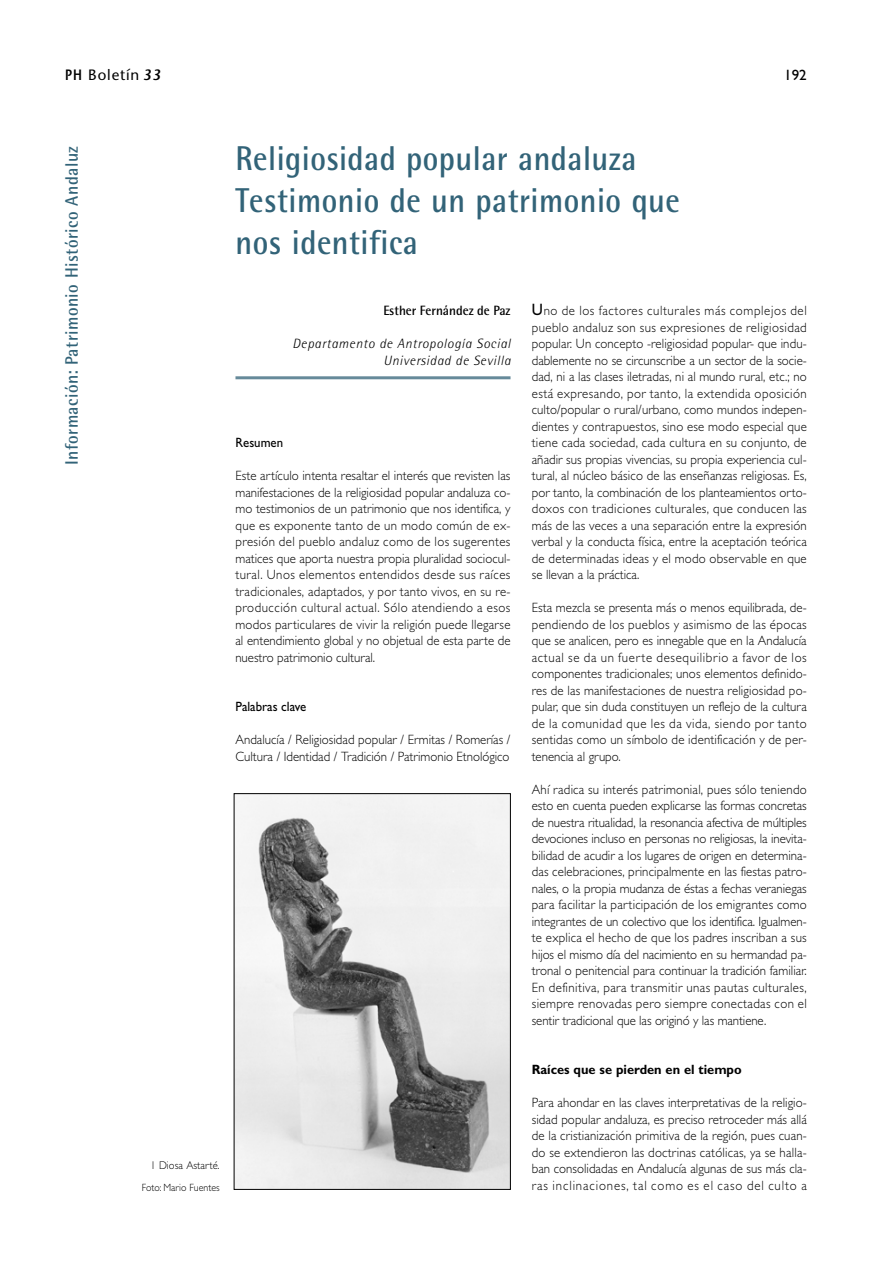
<style>
.page{position:relative;width:893px;height:1263px;background:#fff}
.page>*{position:absolute;margin:0;border:0;box-sizing:border-box;transform-origin:0 0}
.t1{font:700 34.5px/42px "Rotis Semi Sans";letter-spacing:.015em;color:#326378;scale:.9 1}
.t2{font:700 18px "Rotis Semi Sans";letter-spacing:.025em;color:#326378;scale:.95 1}
.t3{font:15px "Stone Sans";letter-spacing:.055em;color:#000}
.t4{font:15px "Gill Sans";color:#000}
.t5{font:300 13.5px/16.5px "Gill Sans";letter-spacing:.005em;color:#000;text-align:justify;scale:.95 1}
.t6{font:italic 300 13.5px/16.5px "Rotis Semi Sans";letter-spacing:.05em;color:#000;text-align:right}
.t7{font:700 13.5px "Gill Sans";color:#000;scale:.95 1}
.t8{font:13.5px "Gill Sans";color:#000;scale:.95 1}
.t9{font:700 13.5px "Rotis Semi Sans";color:#000;scale:.95 1}
.t10{font:300 11.25px "Gill Sans";color:#000;scale:.95 1}
.t11{font:300 10.5px "Gill Sans";color:#000;scale:.95 1}
.s1{font-weight:600}
.s2{font-weight:600;font-style:italic}
.s3{font-weight:400;font-size:16.5px}
</style>
<div class="page">
<hr style="left:235px;top:376px;width:275px;height:3px;background:#668a9a">
<img style="left:236px;top:796px;width:272px;height:392px">
<p class="t3" style="left:65px;top:69px;width:97px"><span class="s1">PH</span> Boletín <span class="s2">33</span></p>
<p class="t4" style="left:784px;top:69px;width:24px">192</p>
<h2 class="t2" style="left:65px;top:465px;width:337px;rotate:-90deg">Información: Patrimonio Histórico Andaluz</h2>
<h1 class="t1" style="left:235px;top:141px;width:495px">Religiosidad popular andaluza<br>Testimonio de un patrimonio que nos identifica</h1>
<p class="t5" style="left:531px;top:304px;width:291px"><span class="s3">U</span>no de los factores culturales más complejos del pueblo andaluz son sus expresiones de religiosidad popular. Un concepto -religiosidad popular- que indu&shy;dablemente no se circunscribe a un sector de la socie&shy;dad, ni a las clases iletradas, ni al mundo rural, etc.; no está expresando, por tanto, la extendida oposición culto/popular o rural/urbano, como mundos indepen&shy;dientes y contrapuestos, sino ese modo especial que tiene cada sociedad, cada cultura en su conjunto, de añadir sus propias vivencias, su propia experiencia cul&shy;tural, al núcleo básico de las enseñanzas religiosas. Es, por tanto, la combinación de los planteamientos orto&shy;doxos con tradiciones culturales, que conducen las más de las veces a una separación entre la expresión verbal y la conducta física, entre la aceptación teórica de determinadas ideas y el modo observable en que se llevan a la práctica.</p>
<p class="t5" style="left:531px;top:601px;width:291px">Esta mezcla se presenta más o menos equilibrada, de&shy;pendiendo de los pueblos y asimismo de las épocas que se analicen, pero es innegable que en la Andalucía actual se da un fuerte desequilibrio a favor de los componentes tradicionales; unos elementos definido&shy;res de las manifestaciones de nuestra religiosidad po&shy;pular, que sin duda constituyen un reflejo de la cultura de la comunidad que les da vida, siendo por tanto sentidas como un símbolo de identificación y de per&shy;tenencia al grupo.</p>
<p class="t5" style="left:531px;top:782px;width:291px">Ahí radica su interés patrimonial, pues sólo teniendo esto en cuenta pueden explicarse las formas concretas de nuestra ritualidad, la resonancia afectiva de múltiples devociones incluso en personas no religiosas, la inevita&shy;bilidad de acudir a los lugares de origen en determina&shy;das celebraciones, principalmente en las fiestas patro&shy;nales, o la propia mudanza de éstas a fechas veraniegas para facilitar la participación de los emigrantes como integrantes de un colectivo que los identifica. Igualmen&shy;te explica el hecho de que los padres inscriban a sus hijos el mismo día del nacimiento en su hermandad pa&shy;tronal o penitencial para continuar la tradición familiar.<br>En definitiva, para transmitir unas pautas culturales, siempre renovadas pero siempre conectadas con el sentir tradicional que las originó y las mantiene.</p>
<p class="t7" style="left:531px;top:1065px;width:222px">Raíces que se pierden en el tiempo</p>
<p class="t5" style="left:531px;top:1096px;width:291px">Para ahondar en las claves interpretativas de la religio&shy;sidad popular andaluza, es preciso retroceder más allá de la cristianización primitiva de la región, pues cuan&shy;do se extendieron las doctrinas católicas, ya se halla&shy;ban consolidadas en Andalucía algunas de sus más cla&shy;ras inclinaciones, tal como es el caso del culto a</p>
<p class="t9" style="left:383px;top:305px;width:135px">Esther Fernández de Paz</p>
<p class="t6" style="left:292px;top:337px;width:219px">Departamento de Antropología Social<br>Universidad de Sevilla</p>
<p class="t8" style="left:235px;top:437px;width:52px">Resumen</p>
<p class="t5" style="left:235px;top:469px;width:291px">Este artículo intenta resaltar el interés que revisten las manifestaciones de la religiosidad popular andaluza co&shy;mo testimonios de un patrimonio que nos identifica, y que es exponente tanto de un modo común de ex&shy;presión del pueblo andaluz como de los sugerentes matices que aporta nuestra propia pluralidad sociocul&shy;tural. Unos elementos entendidos desde sus raíces tradicionales, adaptados, y por tanto vivos, en su re&shy;producción cultural actual. Sólo atendiendo a esos modos particulares de vivir la religión puede llegarse al entendimiento global y no objetual de esta parte de nuestro patrimonio cultural.</p>
<p class="t8" style="left:235px;top:701px;width:76px">Palabras clave</p>
<p class="t5" style="left:235px;top:733px;width:291px">Andalucía / Religiosidad popular / Ermitas / Romerías /<br>Cultura / Identidad / Tradición / Patrimonio Etnológico</p>
<p class="t10" style="left:150px;top:1161px;width:74px">1 Diosa Astarté.</p>
<p class="t11" style="left:142px;top:1184px;width:83px">Foto: Mario Fuentes</p>
</div>
